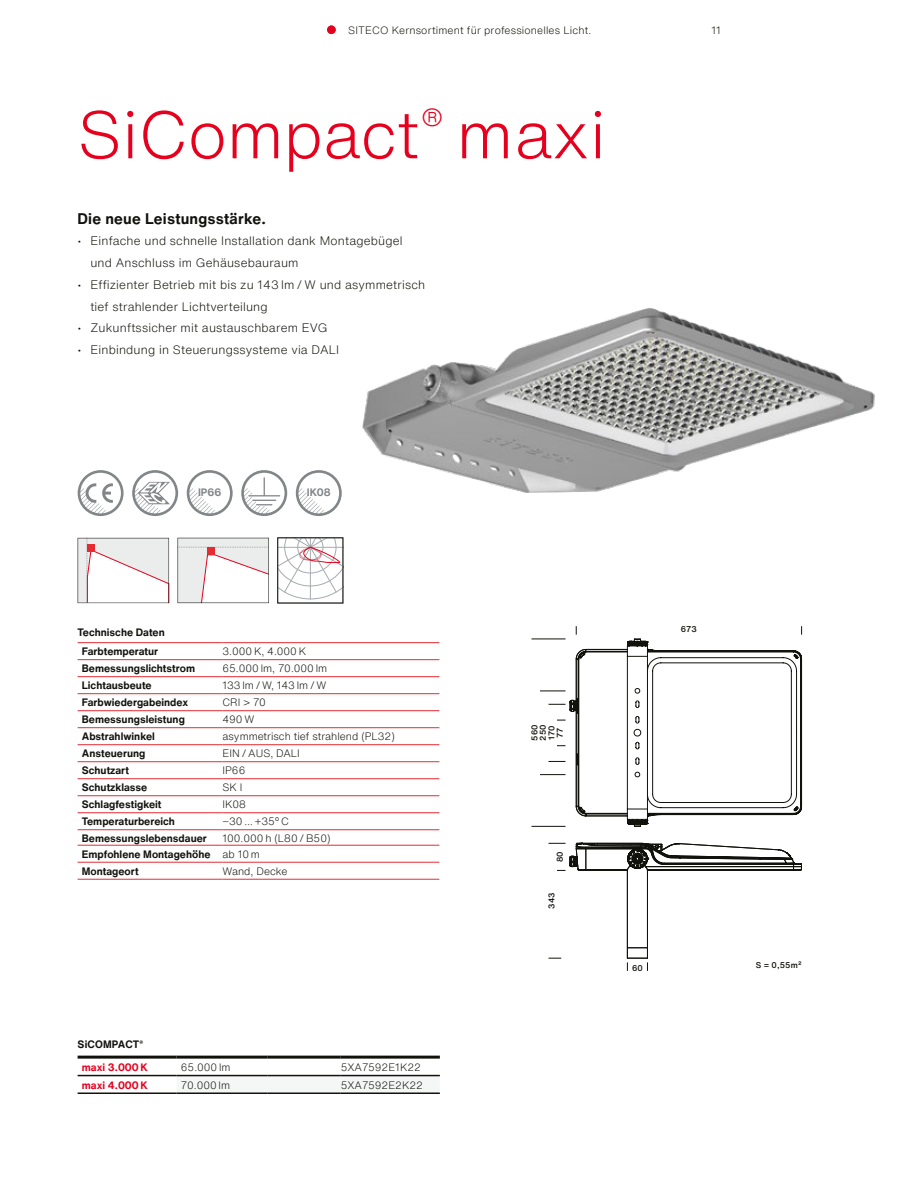
<style>
.page{position:relative;width:918px;height:1188px;background:#fff}
.page>*{position:absolute;margin:0;border:0;box-sizing:border-box;transform-origin:0 0}
.t1{font:300 66px "Helvetica Now Text";color:#e7001d}
.t2{font:700 15px "Helvetica Now Text";letter-spacing:.015em;color:#12120d}
.t3{font:300 12px/21.8px "Helvetica Now Text";letter-spacing:.015em;color:#12120d}
.t4{font:700 10.5px/16.6px "Helvetica Now Text";color:#12120d;text-align:center}
.t5{font:300 10.5px "Helvetica Now Text";color:#12120d}
.t6{font:700 10.5px "Helvetica Now Text";color:#e7001d}
.t7{font:700 10.5px "Helvetica Now Text";color:#828688}
.t8{font:500 8.25px/8.6px "Helvetica Now Text";letter-spacing:.015em;color:#12120d}
.s1{font-weight:300}
</style>
<div class="page">
<svg style="left:187px;top:470px;width:46px;height:46px"></svg>
<svg style="left:296px;top:470px;width:38px;height:46px"></svg>
<svg style="left:78px;top:470px;width:46px;height:46px"></svg>
<svg style="left:132px;top:470px;width:46px;height:46px"></svg>
<svg style="left:78px;top:538px;width:91px;height:65px"></svg>
<svg style="left:178px;top:538px;width:91px;height:66px"></svg>
<div style="left:207px;top:547px;width:8px;height:8px;background:#e42c33"></div>
<svg style="left:280px;top:540px;width:61px;height:60px"></svg>
<svg style="left:241px;top:470px;width:46px;height:46px"></svg>
<img style="left:334px;top:308px;width:541px;height:238px">
<div style="left:327px;top:26px;width:9px;height:8px;background:#e7001d;border-radius:50%"></div>
<hr style="left:78px;top:642px;width:145px;height:1px;background:#e52c33">
<hr style="left:223px;top:642px;width:216px;height:1px;background:#e52c33">
<hr style="left:78px;top:659px;width:145px;height:1px;background:#e52c33">
<hr style="left:223px;top:659px;width:216px;height:1px;background:#e52c33">
<hr style="left:78px;top:676px;width:145px;height:1px;background:#e52c33">
<hr style="left:223px;top:676px;width:216px;height:1px;background:#e52c33">
<hr style="left:78px;top:693px;width:145px;height:1px;background:#e52c33">
<hr style="left:223px;top:693px;width:216px;height:1px;background:#e52c33">
<hr style="left:78px;top:710px;width:145px;height:1px;background:#e52c33">
<hr style="left:78px;top:727px;width:145px;height:1px;background:#e52c33">
<hr style="left:223px;top:710px;width:216px;height:1px;background:#e52c33">
<hr style="left:223px;top:727px;width:216px;height:1px;background:#e52c33">
<hr style="left:78px;top:744px;width:145px;height:1px;background:#e52c33">
<hr style="left:78px;top:761px;width:145px;height:1px;background:#e52c33">
<hr style="left:78px;top:778px;width:145px;height:1px;background:#e52c33">
<hr style="left:78px;top:795px;width:145px;height:1px;background:#e52c33">
<hr style="left:78px;top:812px;width:145px;height:1px;background:#e52c33">
<hr style="left:78px;top:829px;width:145px;height:1px;background:#e52c33">
<hr style="left:78px;top:845px;width:145px;height:1px;background:#e52c33">
<hr style="left:78px;top:862px;width:145px;height:1px;background:#e52c33">
<hr style="left:78px;top:879px;width:145px;height:1px;background:#e52c33">
<hr style="left:223px;top:744px;width:216px;height:1px;background:#e52c33">
<hr style="left:223px;top:761px;width:216px;height:1px;background:#e52c33">
<hr style="left:223px;top:778px;width:216px;height:1px;background:#e52c33">
<hr style="left:223px;top:795px;width:216px;height:1px;background:#e52c33">
<hr style="left:223px;top:812px;width:216px;height:1px;background:#e52c33">
<hr style="left:223px;top:829px;width:216px;height:1px;background:#e52c33">
<hr style="left:223px;top:845px;width:216px;height:1px;background:#e52c33">
<hr style="left:223px;top:862px;width:216px;height:1px;background:#e52c33">
<hr style="left:223px;top:879px;width:216px;height:1px;background:#e52c33">
<svg style="left:177px;top:1074px;width:263px;height:19px"></svg>
<hr style="left:78px;top:1093px;width:99px;height:1px;background:#12120d">
<hr style="left:78px;top:1056px;width:99px;height:3px;background:#12120d">
<hr style="left:177px;top:1056px;width:90px;height:3px;background:#12120d">
<hr style="left:267px;top:1056px;width:74px;height:3px;background:#12120d">
<hr style="left:341px;top:1056px;width:99px;height:3px;background:#12120d">
<hr style="left:78px;top:1075px;width:99px;height:1px;background:#12120d">
<hr style="left:177px;top:1075px;width:90px;height:1px;background:#12120d">
<hr style="left:267px;top:1075px;width:74px;height:1px;background:#12120d">
<hr style="left:341px;top:1075px;width:99px;height:1px;background:#12120d">
<hr style="left:177px;top:1093px;width:90px;height:1px;background:#12120d">
<hr style="left:267px;top:1093px;width:74px;height:1px;background:#12120d">
<hr style="left:341px;top:1093px;width:99px;height:1px;background:#12120d">
<hr style="left:532px;top:639px;width:34px;height:1px;background:#12120d">
<hr style="left:532px;top:826px;width:34px;height:1px;background:#12120d">
<svg style="left:540px;top:626px;width:262px;height:201px"></svg>
<svg style="left:549px;top:843px;width:253px;height:128px"></svg>
<p class="t5" style="left:348px;top:22px;width:245px">SITECO Kernsortiment für professionelles Licht.</p>
<p class="t5" style="left:711px;top:23px;width:11px">11</p>
<h1 class="t1" style="left:78px;top:85px;width:529px">SiCompact<sup>®</sup> maxi</h1>
<h2 class="t2" style="left:78px;top:207px;width:190px">Die neue Leistungsstärke.</h2>
<p class="t3" style="left:90px;top:230px;width:314px;text-indent:-13px">• Einfache und schnelle Installation dank Montagebügel und Anschluss im Gehäusebauraum</p>
<p class="t3" style="left:90px;top:273px;width:336px;text-indent:-13px">• Effizienter Betrieb mit bis zu 143 lm / W und asymmetrisch tief strahlender Lichtverteilung</p>
<p class="t3" style="left:78px;top:317px;width:252px">• Zukunftssicher mit austauschbarem EVG</p>
<p class="t3" style="left:78px;top:338px;width:263px">• Einbindung in Steuerungssysteme via DALI</p>
<p class="t7" style="left:198px;top:484px;width:25px">IP66</p>
<p class="t7" style="left:307px;top:484px;width:26px">IK08</p>
<p class="t4" style="left:78px;top:623px;width:89px;line-height:18.9px">Technische Daten<br>Farbtemperatur</p>
<p class="t5" style="left:223px;top:644px;width:85px">3.000 K, 4.000 K</p>
<p class="t4" style="left:82px;top:660px;width:115px">Bemessungslichtstrom</p>
<p class="t5" style="left:223px;top:661px;width:106px">65.000 lm, 70.000 lm</p>
<p class="t4" style="left:82px;top:677px;width:71px">Lichtausbeute</p>
<p class="t5" style="left:223px;top:678px;width:105px">133 lm / W, 143 lm / W</p>
<p class="t4" style="left:82px;top:694px;width:108px">Farbwiedergabeindex</p>
<p class="t5" style="left:223px;top:695px;width:45px">CRI &gt; 70</p>
<p class="t4" style="left:82px;top:711px;width:105px">Bemessungsleistung</p>
<p class="t5" style="left:223px;top:712px;width:33px">490 W</p>
<p class="t4" style="left:82px;top:728px;width:75px">Abstrahlwinkel</p>
<p class="t5" style="left:223px;top:729px;width:174px">asymmetrisch tief strahlend (PL32)</p>
<p class="t4" style="left:82px;top:745px;width:65px">Ansteuerung</p>
<p class="t5" style="left:223px;top:746px;width:79px">EIN / AUS, DALI</p>
<p class="t4" style="left:82px;top:762px;width:49px">Schutzart</p>
<p class="t5" style="left:223px;top:763px;width:24px">IP66</p>
<p class="t4" style="left:82px;top:779px;width:67px">Schutzklasse</p>
<p class="t5" style="left:223px;top:780px;width:22px">SK I</p>
<p class="t4" style="left:82px;top:796px;width:81px">Schlagfestigkeit</p>
<p class="t5" style="left:223px;top:797px;width:25px">IK08</p>
<p class="t4" style="left:82px;top:813px;width:95px">Temperaturbereich</p>
<p class="t5" style="left:223px;top:814px;width:68px">−30 … +35° C</p>
<p class="t4" style="left:82px;top:829px;width:127px">Bemessungslebensdauer</p>
<p class="t4" style="left:82px;top:829px;width:250px;text-align:left;text-indent:141px"><span class="s1">100.000 h (L80 / B50)<br></span>Empfohlene Montagehöhe <span class="s1">ab 10 m<br></span>Montageort</p>
<p class="t5" style="left:223px;top:863px;width:66px">Wand, Decke</p>
<p class="t4" style="left:78px;top:1036px;width:67px">SiCOMPACT<sup>®</sup></p>
<p class="t6" style="left:82px;top:1060px;width:67px">maxi 3.000 K</p>
<p class="t5" style="left:181px;top:1060px;width:51px">65.000 lm</p>
<p class="t5" style="left:341px;top:1060px;width:82px">5XA7592E1K22</p>
<p class="t6" style="left:82px;top:1077px;width:67px">maxi 4.000 K</p>
<p class="t5" style="left:181px;top:1077px;width:51px">70.000 lm</p>
<p class="t5" style="left:341px;top:1077px;width:84px">5XA7592E2K22</p>
<p class="t8" style="left:530px;top:741px;width:18px;rotate:-90deg">560<br>250</p>
<p class="t8" style="left:555px;top:738px;width:12px;rotate:-90deg">77</p>
<p class="t8" style="left:547px;top:740px;width:16px;rotate:-90deg">170</p>
<p class="t8" style="left:555px;top:862px;width:12px;rotate:-90deg">80</p>
<p class="t8" style="left:547px;top:909px;width:18px;rotate:-90deg">343</p>
<p class="t8" style="left:681px;top:625px;width:17px">673</p>
<p class="t8" style="left:632px;top:963px;width:12px">60</p>
<p class="t8" style="left:756px;top:961px;width:47px">S = 0,55m²</p>
</div>
